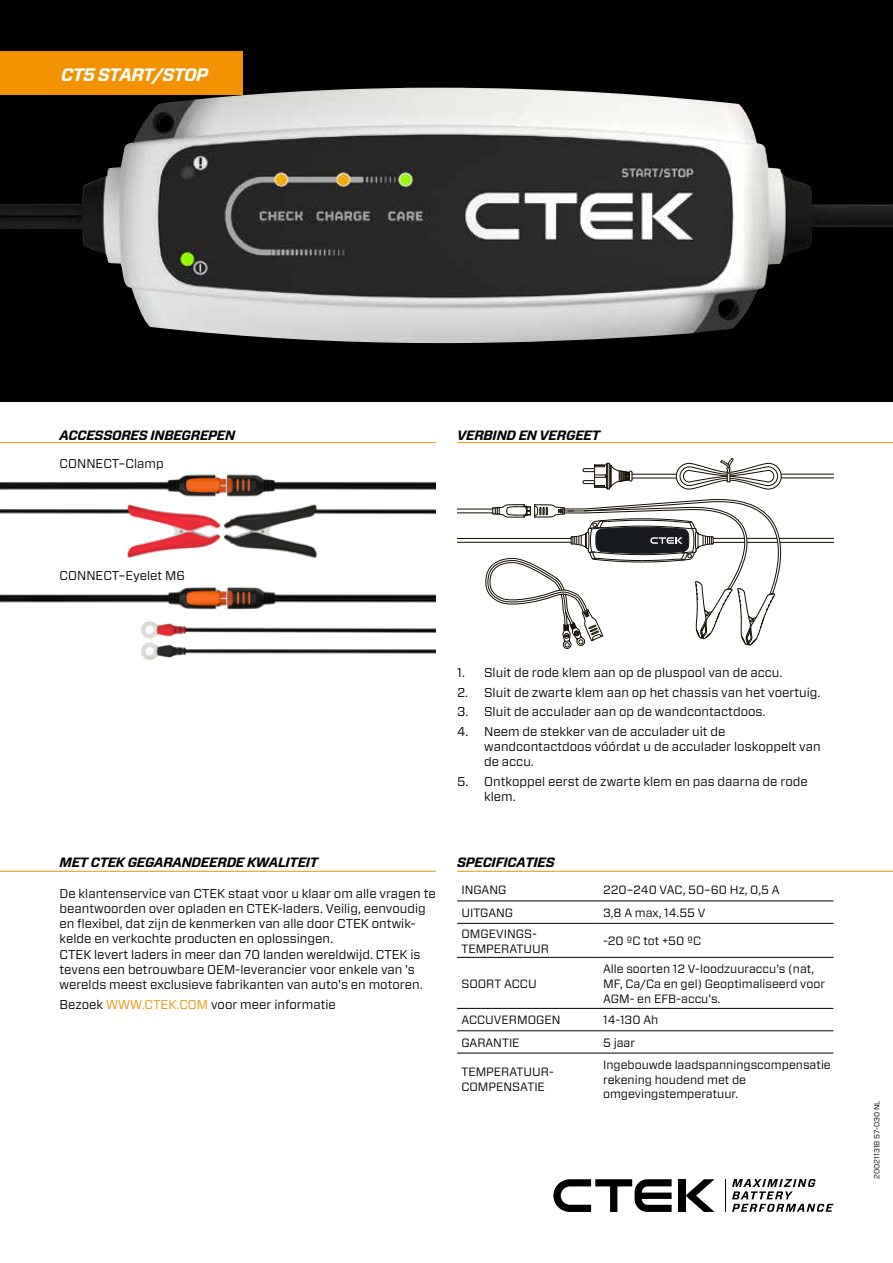
<style>
.page{position:relative;width:893px;height:1263px;background:#fff}
.page>*{position:absolute;margin:0;border:0;box-sizing:border-box;transform-origin:0 0}
.t1{font:italic 700 18px "Forza";letter-spacing:-.04em;color:#fff}
.t2{font:italic 700 13.5px "Forza";letter-spacing:-.02em;color:#000}
.t3{font:12.75px/15.3px "Forza";color:#000}
.t4{font:12px/14.9px "Forza";color:#000}
.t5{font:7.5px "Forza";color:#000}
.s1{color:#f39200}
</style>
<div class="page">
<img style="left:0;top:474px;width:436px;height:84px">
<img style="left:0;top:587px;width:436px;height:73px">
<div style="left:0;top:0;width:893px;height:401px;background:#000"></div>
<img style="left:0;top:88px;width:893px;height:256px">
<div style="left:0;top:52px;width:242px;height:43px;background:#f39200"></div>
<div style="left:678px;top:1179px;width:7px;height:33px;background:#000"></div>
<svg style="left:685px;top:1179px;width:30px;height:33px"></svg>
<svg style="left:553px;top:1179px;width:119px;height:33px"></svg>
<svg style="left:732px;top:1179px;width:101px;height:33px"></svg>
<hr style="left:725px;top:1179px;width:1px;height:33px;background:#000">
<hr style="left:780px;top:542px;width:53px;height:1px;background:#130d00">
<hr style="left:779px;top:538px;width:54px;height:1px;background:#130d00">
<hr style="left:457px;top:538px;width:114px;height:1px;background:#130d00">
<hr style="left:457px;top:542px;width:114px;height:1px;background:#130d00">
<hr style="left:457px;top:513px;width:36px;height:1px;background:#130d00">
<hr style="left:457px;top:509px;width:36px;height:1px;background:#130d00">
<svg style="left:676px;top:458px;width:105px;height:31px"></svg>
<hr style="left:632px;top:474px;width:44px;height:1px;background:#130d00">
<hr style="left:632px;top:478px;width:44px;height:1px;background:#130d00">
<svg style="left:583px;top:463px;width:50px;height:27px"></svg>
<hr style="left:781px;top:478px;width:52px;height:1px;background:#130d00">
<hr style="left:781px;top:474px;width:52px;height:1px;background:#130d00">
<svg style="left:484px;top:499px;width:305px;height:150px"></svg>
<hr style="left:457px;top:442px;width:436px;height:1px;background:#f39200">
<hr style="left:0;top:442px;width:436px;height:1px;background:#f39200">
<hr style="left:457px;top:871px;width:436px;height:1px;background:#f39200">
<hr style="left:0;top:871px;width:436px;height:1px;background:#f39200">
<hr style="left:457px;top:923px;width:142px;height:1px;background:#000">
<hr style="left:599px;top:923px;width:234px;height:1px;background:#000">
<hr style="left:457px;top:957px;width:142px;height:1px;background:#000">
<hr style="left:599px;top:957px;width:234px;height:1px;background:#000">
<hr style="left:457px;top:1008px;width:142px;height:1px;background:#000">
<hr style="left:599px;top:1008px;width:234px;height:1px;background:#000">
<hr style="left:457px;top:1030px;width:142px;height:1px;background:#000">
<hr style="left:599px;top:1030px;width:234px;height:1px;background:#000">
<hr style="left:457px;top:1053px;width:142px;height:1px;background:#000">
<hr style="left:599px;top:1053px;width:234px;height:1px;background:#000">
<hr style="left:457px;top:900px;width:142px;height:1px;background:#000">
<hr style="left:599px;top:900px;width:234px;height:1px;background:#000">
<h1 class="t1" style="left:61px;top:62px;width:148px">CT5 START/STOP</h1>
<p class="t2" style="left:60px;top:426px;width:177px">ACCESSORES INBEGREPEN</p>
<p class="t3" style="left:60px;top:456px;width:106px">CONNECT–Clamp</p>
<p class="t2" style="left:457px;top:426px;width:144px">VERBIND EN VERGEET</p>
<p class="t3" style="left:60px;top:568px;width:127px">CONNECT–Eyelet M6</p>
<p class="t3" style="left:457px;top:665px;width:327px">1. Sluit de rode klem aan op de pluspool van de accu.</p>
<p class="t3" style="left:457px;top:684px;width:365px">2. Sluit de zwarte klem aan op het chassis van het voertuig.</p>
<p class="t3" style="left:457px;top:704px;width:310px">3. Sluit de acculader aan op de wandcontactdoos.</p>
<p class="t3" style="left:484px;top:723px;width:338px;text-indent:-27px">4. Neem de stekker van de acculader uit de wandcontactdoos vóórdat u de acculader loskoppelt van de accu.</p>
<p class="t3" style="left:484px;top:774px;width:325px;text-indent:-27px">5. Ontkoppel eerst de zwarte klem en pas daarna de rode klem.</p>
<p class="t2" style="left:60px;top:853px;width:260px">MET CTEK GEGARANDEERDE KWALITEIT</p>
<p class="t3" style="left:60px;top:885px;width:378px">De klantenservice van CTEK staat voor u klaar om alle vragen te beantwoorden over opladen en CTEK-laders. Veilig, eenvoudig en flexibel, dat zijn de kenmerken van alle door CTEK ontwik&shy;kelde en verkochte producten en oplossingen.<br>CTEK levert laders in meer dan 70 landen wereldwijd. CTEK is tevens een betrouwbare OEM-leverancier voor enkele van 's werelds meest exclusieve fabrikanten van auto's en motoren.</p>
<p class="t3" style="left:60px;top:996px;width:278px">Bezoek <span class="s1">WWW.CTEK.COM</span> voor meer informatie</p>
<p class="t2" style="left:457px;top:853px;width:99px">SPECIFICATIES</p>
<p class="t4" style="left:461px;top:882px;width:47px">INGANG</p>
<p class="t4" style="left:603px;top:882px;width:178px">220–240 VAC, 50–60 Hz, 0,5 A</p>
<p class="t4" style="left:461px;top:905px;width:53px">UITGANG</p>
<p class="t4" style="left:603px;top:905px;width:104px">3,8 A max, 14.55 V</p>
<p class="t4" style="left:461px;top:926px;width:89px">OMGEVINGS-<br>TEMPERATUUR</p>
<p class="t4" style="left:603px;top:933px;width:100px">-20 ºC tot +50 ºC</p>
<p class="t4" style="left:461px;top:976px;width:77px">SOORT ACCU</p>
<p class="t4" style="left:603px;top:961px;width:223px">Alle soorten 12 V-loodzuuraccu's (nat,<br>MF, Ca/Ca en gel) Geoptimaliseerd voor<br>AGM- en EFB-accu's.</p>
<p class="t4" style="left:461px;top:1012px;width:101px">ACCUVERMOGEN</p>
<p class="t4" style="left:603px;top:1012px;width:57px">14-130 Ah</p>
<p class="t4" style="left:461px;top:1035px;width:60px">GARANTIE</p>
<p class="t4" style="left:603px;top:1035px;width:34px">5 jaar</p>
<p class="t4" style="left:461px;top:1064px;width:94px">TEMPERATUUR-<br>COMPENSATIE</p>
<p class="t4" style="left:603px;top:1057px;width:229px">Ingebouwde laadspanningscompensatie rekening houdend met de omgevingstemperatuur.</p>
<p class="t5" style="left:872px;top:1179px;width:80px;rotate:-90deg">20021131B 57-030 NL</p>
</div>
